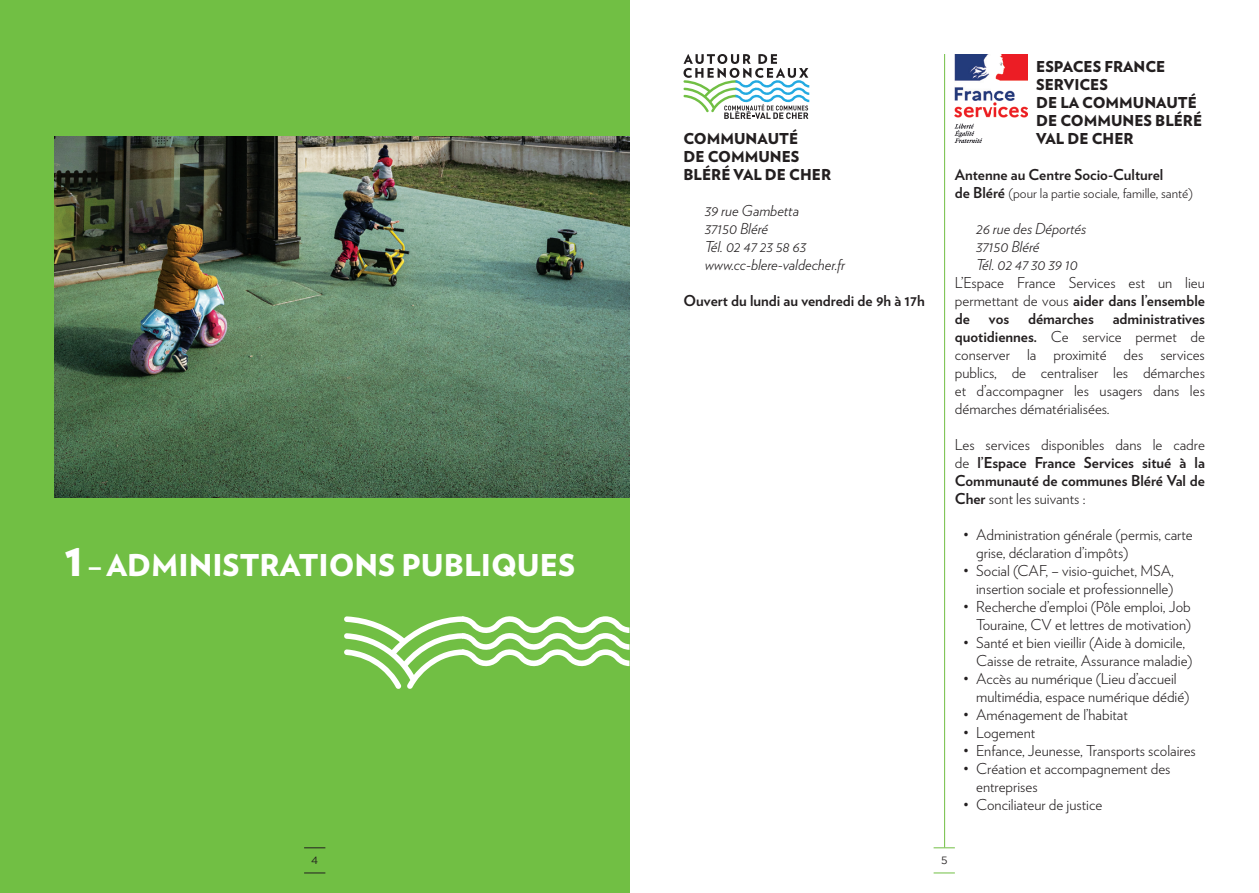
<style>
.page{position:relative;width:1259px;height:893px;background:#fff}
.page>*{position:absolute;margin:0;border:0;box-sizing:border-box;transform-origin:0 0}
.t1{font:900 30px "Verlag";color:#fff}
.t2{font:300 15px/18px "Verlag";color:#231f20}
.t3{font:700 15px/18px "Verlag";color:#231f20;text-align:justify}
.t4{font:italic 300 15px/18px "Verlag";color:#231f20}
.t5{font:900 15px/18px "Verlag";color:#231f20}
.t6{font:300 13.5px "Verlag";color:#231f20}
.t7{font:10.5px "Gotham";color:#231f20}
.s1{font-size:46.5px}
.s2{font-weight:700;font-size:15px}
.s3{font-weight:700}
.s4{font-weight:300}
</style>
<div class="page">
<div style="left:0;top:0;width:629px;height:893px;background:#71bf44"></div>
<img style="left:955px;top:54px;width:72px;height:88px">
<hr style="left:944px;top:54px;width:1px;height:793px;background:#71bf44">
<svg style="left:933px;top:873px;width:22px;height:1px"></svg>
<svg style="left:933px;top:847px;width:22px;height:1px"></svg>
<svg style="left:304px;top:873px;width:21px;height:1px"></svg>
<svg style="left:304px;top:847px;width:21px;height:1px"></svg>
<img style="left:54px;top:136px;width:575px;height:361px">
<svg style="left:344px;top:616px;width:285px;height:73px"></svg>
<svg style="left:683px;top:54px;width:126px;height:65px"></svg>
<h1 class="t1" style="left:64px;top:540px;width:512px"><span class="s1">1</span> – ADMINISTRATIONS PUBLIQUES</h1>
<p class="t5" style="left:683px;top:129px;width:149px">COMMUNAUTÉ<br>DE COMMUNES<br>BLÉRÉ VAL DE CHER</p>
<p class="t4" style="left:705px;top:201px;width:142px">39 rue Gambetta<br>37150 Bléré<br>Tél. 02 47 23 58 63 www.cc-blere-valdecher.fr</p>
<p class="t3" style="left:683px;top:291px;width:243px">Ouvert du lundi au vendredi de 9h à 17h</p>
<p class="t5" style="left:1036px;top:57px;width:168px">ESPACES FRANCE<br>SERVICES<br>DE LA COMMUNAUTÉ<br>DE COMMUNES BLÉRÉ<br>VAL DE CHER</p>
<p class="t3" style="left:955px;top:165px;width:210px">Antenne au Centre Socio-Culturel</p>
<p class="t6" style="left:955px;top:183px;width:239px"><span class="s2">de Bléré</span> (pour la partie sociale, famille, santé)</p>
<p class="t4" style="left:976px;top:219px;width:112px">26 rue des Déportés<br>37150 Bléré<br>Tél. 02 47 30 39 10</p>
<p class="t2" style="left:955px;top:273px;width:252px;text-align:justify">L’Espace France Services est un lieu permettant de vous <span class="s3">aider dans l’ensemble de</span></p>
<p class="t2" style="left:955px;top:309px;width:252px;text-align:justify;text-indent:158px"><span class="s3">administratives quotidiennes.</span> Ce service permet de conserver la proximité des services publics, de centraliser les démarches et d’accompagner les usagers dans les démarches dématérialisées.</p>
<p class="t3" style="left:955px;top:435px;width:252px"><span class="s4">Les services disponibles dans le cadre de</span> l’Espace France Services situé à la Communauté de communes Bléré Val de Cher <span class="s4">sont les suivants :</span></p>
<p class="t2" style="left:976px;top:525px;width:218px;text-indent:-13px">• Administration générale (permis, carte grise, déclaration d’impôts)</p>
<p class="t2" style="left:963px;top:561px;width:212px;text-align:right">• Social (CAF, – visio-guichet, MSA, insertion sociale et professionnelle)</p>
<p class="t2" style="left:963px;top:597px;width:229px;text-align:right">• Recherche d’emploi (Pôle emploi, Job<br>Touraine, CV et lettres de motivation)</p>
<p class="t2" style="left:976px;top:633px;width:218px;text-indent:-13px">• Santé et bien vieillir (Aide à domicile,<br>Caisse de retraite, Assurance maladie)</p>
<p class="t2" style="left:976px;top:669px;width:215px;text-indent:-13px">• Accès au numérique (Lieu d’accueil multimédia, espace numérique dédié)</p>
<p class="t2" style="left:963px;top:705px;width:166px">• Aménagement de l’habitat</p>
<p class="t2" style="left:963px;top:723px;width:73px">• Logement</p>
<p class="t2" style="left:963px;top:741px;width:234px">• Enfance, Jeunesse, Transports scolaires</p>
<p class="t2" style="left:976px;top:759px;width:196px;text-indent:-13px">• Création et accompagnement des entreprises</p>
<p class="t2" style="left:963px;top:795px;width:140px">• Conciliateur de justice</p>
<p class="t3" style="left:989px;top:309px;width:22px">vos</p>
<p class="t3" style="left:1028px;top:309px;width:67px">démarches</p>
<p class="t7" style="left:311px;top:855px;width:9px">4</p>
<p class="t7" style="left:941px;top:855px;width:8px">5</p>
</div>
